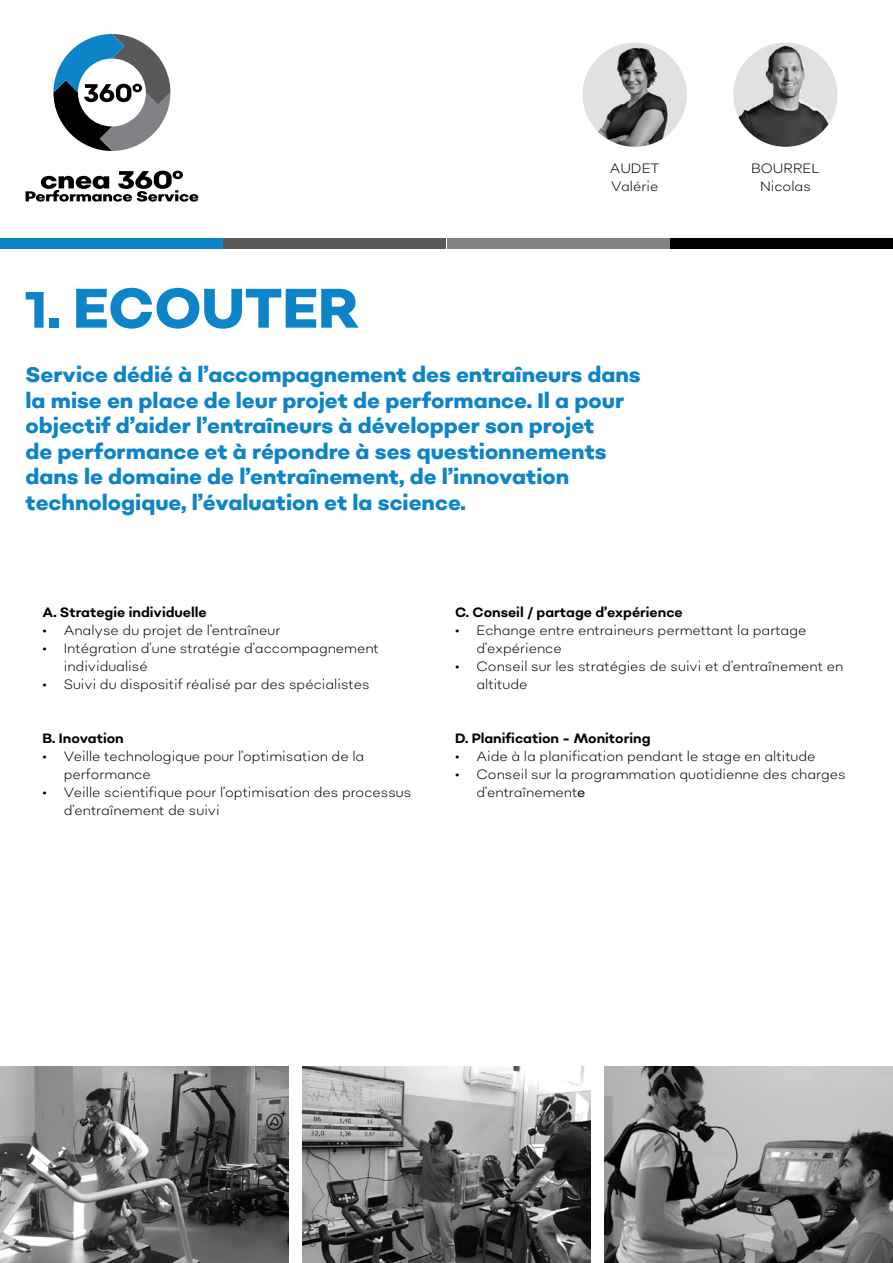
<style>
.page{position:relative;width:893px;height:1263px;background:#fff}
.page>*{position:absolute;margin:0;border:0;box-sizing:border-box;transform-origin:0 0}
.t1{font:800 55.5px "Sonny Gothic";color:#0c84c7}
.t2{font:800 21px/25.5px "Sonny Gothic";color:#0c84c7}
.t3{font:300 13.5px/18px "Sonny Gothic";color:#000}
.t4{font:700 13.5px "Sonny Gothic";color:#000}
.s1{font-size:51px}
.s2{font-weight:400}
</style>
<div class="page">
<svg style="left:26px;top:171px;width:172px;height:31px"></svg>
<svg style="left:53px;top:34px;width:117px;height:117px"></svg>
<img style="left:0;top:1067px;width:289px;height:196px">
<img style="left:302px;top:1067px;width:289px;height:196px">
<img style="left:604px;top:1067px;width:289px;height:196px">
<div style="left:0;top:238px;width:222px;height:11px;background:#0c84c7"></div>
<div style="left:447px;top:238px;width:222px;height:11px;background:#808285"></div>
<div style="left:224px;top:238px;width:222px;height:11px;background:#58595b"></div>
<div style="left:671px;top:238px;width:222px;height:11px;background:#000"></div>
<img style="left:583px;top:43px;width:104px;height:104px;border-radius:52px">
<img style="left:733px;top:43px;width:104px;height:104px;border-radius:52px">
<p class="t3" style="left:610px;top:159px;width:51px">AUDET<br>Valérie</p>
<h1 class="t1" style="left:26px;top:272px;width:336px"><span class="s1">1.</span> ECOUTER</h1>
<p class="t2" style="left:26px;top:362px;width:617px">Service dédié à l’accompagnement des entraîneurs dans la mise en place de leur projet de performance. Il a pour objectif d’aider l’entraîneurs à développer son projet<br>de performance et à répondre à ses questionnements dans le domaine de l’entraînement, de l’innovation technologique, l’évaluation et la science.</p>
<p class="t3" style="left:751px;top:159px;width:70px;text-align:center">BOURREL<br>Nicolas</p>
<p class="t4" style="left:43px;top:604px;width:166px">A. Strategie individuelle</p>
<p class="t3" style="left:43px;top:621px;width:239px">• Analyse du projet de l’entraîneur</p>
<p class="t3" style="left:64px;top:639px;width:317px;text-indent:-21px">• Intégration d’une stratégie d’accompagnement individualisé</p>
<p class="t3" style="left:43px;top:675px;width:329px">• Suivi du dispositif réalisé par des spécialistes</p>
<p class="t4" style="left:43px;top:730px;width:83px">B. Inovation</p>
<p class="t3" style="left:64px;top:747px;width:302px;text-indent:-21px">• Veille technologique pour l’optimisation de la performance</p>
<p class="t3" style="left:64px;top:783px;width:349px;text-indent:-21px">• Veille scientifique pour l’optimisation des processus d’entraînement de suivi</p>
<p class="t4" style="left:455px;top:604px;width:229px">C. Conseil / partage d’expérience</p>
<p class="t3" style="left:476px;top:621px;width:331px;text-indent:-21px">• Echange entre entraineurs permettant la partage d’expérience</p>
<p class="t3" style="left:476px;top:657px;width:368px;text-indent:-21px">• Conseil sur les stratégies de suivi et d’entraînement en altitude</p>
<p class="t4" style="left:455px;top:730px;width:197px">D. Planification - Monitoring</p>
<p class="t3" style="left:455px;top:747px;width:362px">• Aide à la planification pendant le stage en altitude</p>
<p class="t3" style="left:476px;top:765px;width:371px;text-indent:-21px">• Conseil sur la programmation quotidienne des charges d’entraînement<span class="s2">e</span></p>
</div>
